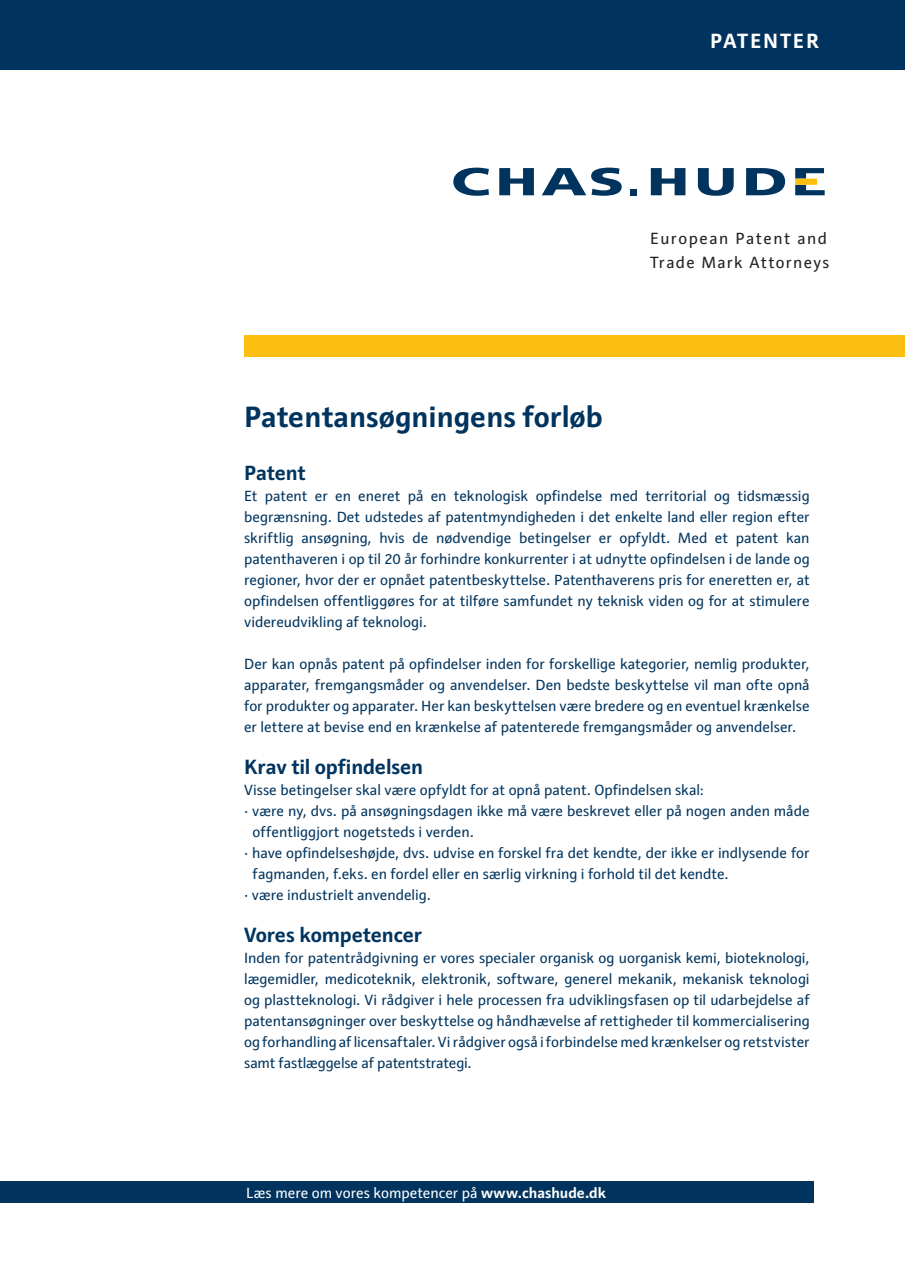
<style>
.page{position:relative;width:905px;height:1275px;background:#fff}
.page>*{position:absolute;margin:0;border:0;box-sizing:border-box;transform-origin:0 0}
.t1{font:700 30px "Raldo";color:#00345e}
.Overskrift{font:700 21px "Raldo";letter-spacing:-.01em;color:#00345e}
.t2{font:700 21px "Raldo";letter-spacing:.085em;color:#fff}
.t3{font:16.5px/24.8px "Raldo";letter-spacing:.085em;color:#231f20}
.Brødtekst{font:15px/21px "Raldo";letter-spacing:-.005em;color:#00345e;text-align:justify}
.mellem{font:15px "Raldo";color:#fff}
.s1{font-weight:700}
</style>
<div class="page">
<div style="left:244px;top:336px;width:661px;height:21px;background:#fdbe12"></div>
<div style="left:0;top:1182px;width:814px;height:21px;background:#00345e"></div>
<div style="left:0;top:0;width:905px;height:70px;background:#00345e"></div>
<svg style="left:453px;top:168px;width:36px;height:28px"></svg>
<svg style="left:499px;top:168px;width:35px;height:27px"></svg>
<svg style="left:542px;top:168px;width:80px;height:28px"></svg>
<svg style="left:631px;top:189px;width:6px;height:6px"></svg>
<svg style="left:651px;top:168px;width:34px;height:27px"></svg>
<svg style="left:698px;top:168px;width:36px;height:28px"></svg>
<svg style="left:746px;top:168px;width:39px;height:27px"></svg>
<svg style="left:795px;top:168px;width:30px;height:27px"></svg>
<p class="t2" style="left:710px;top:28px;width:111px">PATENTER</p>
<p class="t3" style="left:650px;top:226px;width:181px">European Patent and<br>Trade Mark Attorneys</p>
<p class="t1" style="left:244px;top:398px;width:360px">Patentansøgningens forløb</p>
<p class="Overskrift" style="left:244px;top:460px;width:63px">Patent</p>
<p class="Brødtekst" style="left:244px;top:485px;width:567px">Et patent er en eneret på en teknologisk opfindelse med territorial og tidsmæssig begrænsning. Det udstedes af patentmyndigheden i det enkelte land eller region efter skriftlig ansøgning, hvis de nødvendige betingelser er opfyldt. Med et patent kan patenthaveren i op til 20 år forhindre konkurrenter i at udnytte opfindelsen i de lande og regioner, hvor der er opnået patentbeskyttelse. Patenthaverens pris for eneretten er, at opfindelsen offentliggøres for at tilføre samfundet ny teknisk viden og for at stimulere videreudvikling af teknologi.</p>
<p class="Brødtekst" style="left:244px;top:653px;width:567px">Der kan opnås patent på opfindelser inden for forskellige kategorier, nemlig produkter, apparater, fremgangsmåder og anvendelser. Den bedste beskyttelse vil man ofte opnå for produkter og apparater. Her kan beskyttelsen være bredere og en eventuel krænkelse er lettere at bevise end en krænkelse af patenterede fremgangsmåder og anvendelser.</p>
<p class="Overskrift" style="left:244px;top:754px;width:180px">Krav til opfindelsen</p>
<p class="Brødtekst" style="left:244px;top:779px;width:461px">Visse betingelser skal være opfyldt for at opnå patent. Opfindelsen skal:</p>
<p class="Brødtekst" style="left:253px;top:800px;width:559px;text-indent:-9px">· være ny, dvs. på ansøgningsdagen ikke må være beskrevet eller på nogen anden måde offentliggjort nogetsteds i verden.</p>
<p class="Brødtekst" style="left:253px;top:842px;width:559px;text-indent:-9px">· have opfindelseshøjde, dvs. udvise en forskel fra det kendte, der ikke er indlysende for fagmanden, f.eks. en fordel eller en særlig virkning i forhold til det kendte.</p>
<p class="Brødtekst" style="left:244px;top:884px;width:188px">· være industrielt anvendelig.</p>
<p class="Overskrift" style="left:244px;top:922px;width:180px">Vores kompetencer</p>
<p class="Brødtekst" style="left:244px;top:947px;width:567px">Inden for patentrådgivning er vores specialer organisk og uorganisk kemi, bioteknologi, lægemidler, medicoteknik, elektronik, software, generel mekanik, mekanisk teknologi og plastteknologi. Vi rådgiver i hele processen fra udviklingsfasen op til udarbejdelse af patentansøgninger over beskyttelse og håndhævelse af rettigheder til kommercialisering og forhandling af licensaftaler. Vi rådgiver også i forbindelse med krænkelser og retstvister samt fastlæggelse af patentstrategi.</p>
<p class="mellem" style="left:246px;top:1183px;width:361px">Læs mere om vores kompetencer på <span class="s1">www.chashude.dk</span></p>
</div>
